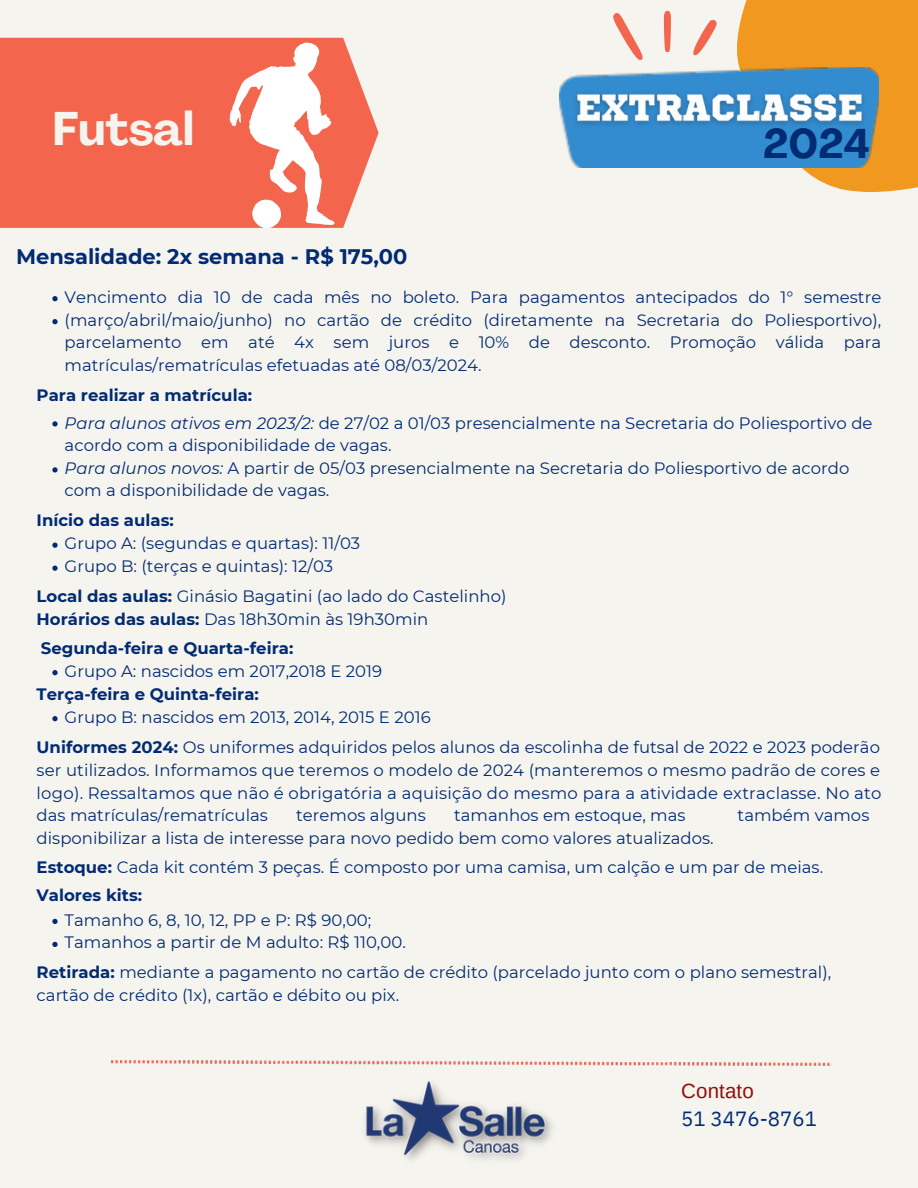
<style>
.page{position:relative;width:918px;height:1188px;background:#f6f4ee}
.page>*{position:absolute;margin:0;border:0;box-sizing:border-box;transform-origin:0 0}
.t1{font:700 46.5px "Agrandir";color:#f6f4ee}
.t2{font:700 40.95px "Agrandir";color:#012b73}
.t3{font:700 21px "Montserrat";color:#012b73}
.t4{font:20.55px/28.2px "IBM Plex Sans";color:#012b73}
.t5{font:16.5px/22.5px "Montserrat";color:#012b73;text-align:justify}
.t6{font:700 16.5px "Montserrat";color:#012b73}
.s1{font-style:italic}
.s2{font-weight:700}
.s3{font-family:"Arimo";color:#910f0f}
</style>
<div class="page">
<svg style="left:0;top:38px;width:379px;height:190px;background:#f46e57"></svg>
<svg style="left:613px;top:13px;width:30px;height:47px"></svg>
<svg style="left:664px;top:11px;width:7px;height:41px"></svg>
<svg style="left:693px;top:20px;width:24px;height:35px"></svg>
<svg style="left:737px;top:0;width:181px;height:192px;background:#f1a237"></svg>
<img style="left:559px;top:68px;width:320px;height:100px">
<img style="left:567px;top:83px;width:319px;height:56px">
<img style="left:112px;top:1061px;width:720px;height:4px">
<img style="left:223px;top:37px;width:118px;height:191px">
<img style="left:365px;top:1081px;width:187px;height:79px">
<svg style="left:52px;top:296px;width:6px;height:5px"></svg>
<svg style="left:52px;top:319px;width:6px;height:5px"></svg>
<svg style="left:52px;top:421px;width:6px;height:6px"></svg>
<svg style="left:52px;top:467px;width:6px;height:6px"></svg>
<svg style="left:52px;top:543px;width:6px;height:5px"></svg>
<svg style="left:52px;top:566px;width:6px;height:5px"></svg>
<svg style="left:52px;top:670px;width:6px;height:5px"></svg>
<svg style="left:52px;top:716px;width:6px;height:5px"></svg>
<svg style="left:52px;top:919px;width:6px;height:5px"></svg>
<svg style="left:52px;top:942px;width:6px;height:5px"></svg>
<p class="t1" style="left:53px;top:110px;width:143px">Futsal</p>
<h5 class="t2" style="left:763px;top:128px;width:108px">2024</h5>
<p class="t3" style="left:16px;top:244px;width:393px">Mensalidade: 2x semana - R$ 175,00</p>
<p class="t5" style="left:65px;top:286px;width:818px">Vencimento dia 10 de cada mês no boleto. Para pagamentos antecipados do 1° semestre (março/abril/maio/junho) no cartão de crédito (diretamente na Secretaria do Poliesportivo), parcelamento em até 4x sem juros e 10% de desconto. Promoção válida para matrículas/rematrículas efetuadas até 08/03/2024.</p>
<p class="t6" style="left:37px;top:385px;width:217px">Para realizar a matrícula:</p>
<p class="t5" style="left:65px;top:411px;width:809px"><span class="s1">Para alunos ativos em 2023/2:</span> de 27/02 a 01/03 presencialmente na Secretaria do Poliesportivo de</p>
<h5 class="t5" style="left:65px;top:434px;width:328px">acordo com a disponibilidade de vagas.</h5>
<p class="t5" style="left:65px;top:456px;width:786px"><span class="s1">Para alunos novos:</span> A partir de 05/03 presencialmente na Secretaria do Poliesportivo de acordo</p>
<p class="t5" style="left:65px;top:479px;width:266px">com a disponibilidade de vagas.</p>
<p class="t6" style="left:37px;top:510px;width:139px">Início das aulas:</p>
<p class="t5" style="left:65px;top:532px;width:297px">Grupo A: (segundas e quartas): 11/03</p>
<h5 class="t5" style="left:65px;top:555px;width:270px">Grupo B: (terças e quintas): 12/03</h5>
<p class="t5" style="left:37px;top:585px;width:471px"><span class="s2">Local das aulas:</span> Ginásio Bagatini (ao lado do Castelinho)</p>
<h5 class="t5" style="left:37px;top:607px;width:393px"><span class="s2">Horários das aulas:</span> Das 18h30min às 19h30min</h5>
<p class="t6" style="left:41px;top:638px;width:254px">Segunda-feira e Quarta-feira:</p>
<p class="t5" style="left:65px;top:660px;width:319px">Grupo A: nascidos em 2017,2018 E 2019</p>
<p class="t6" style="left:37px;top:684px;width:224px">Terça-feira e Quinta-feira:</p>
<p class="t5" style="left:65px;top:706px;width:368px">Grupo B: nascidos em 2013, 2014, 2015 E 2016</p>
<p class="t5" style="left:37px;top:735px;width:845px"><span class="s2">Uniformes 2024:</span> Os uniformes adquiridos pelos alunos da escolinha de futsal de 2022 e 2023 poderão</p>
<p class="t5" style="left:37px;top:759px;width:845px">ser utilizados. Informamos que teremos o modelo de 2024 (manteremos o mesmo padrão de cores e</p>
<p class="t5" style="left:37px;top:781px;width:846px">logo). Ressaltamos que não é obrigatória a aquisição do mesmo para a atividade extraclasse. No ato</p>
<p class="t5" style="left:37px;top:804px;width:233px">das matrículas/rematrículas</p>
<p class="t5" style="left:296px;top:804px;width:131px">teremos alguns</p>
<p class="t5" style="left:454px;top:804px;width:233px">tamanhos em estoque, mas</p>
<p class="t5" style="left:738px;top:804px;width:133px">também vamos</p>
<p class="t5" style="left:37px;top:827px;width:679px">disponibilizar a lista de interesse para novo pedido bem como valores atualizados.</p>
<p class="t5" style="left:37px;top:856px;width:788px"><span class="s2">Estoque:</span> Cada kit contém 3 peças. É composto por uma camisa, um calção e um par de meias.</p>
<p class="t6" style="left:37px;top:885px;width:107px">Valores kits:</p>
<p class="t5" style="left:65px;top:908px;width:308px">Tamanho 6, 8, 10, 12, PP e P: R$ 90,00;</p>
<p class="t5" style="left:65px;top:931px;width:343px">Tamanhos a partir de M adulto: R$ 110,00.</p>
<p class="t5" style="left:37px;top:961px;width:796px"><span class="s2">Retirada:</span> mediante a pagamento no cartão de crédito (parcelado junto com o plano semestral),</p>
<h4 class="t5" style="left:37px;top:984px;width:364px">cartão de crédito (1x), cartão e débito ou pix.</h4>
<h3 class="t4" style="left:681px;top:1076px;width:137px"><span class="s3">Contato<br></span>51 3476-8761</h3>
</div>
